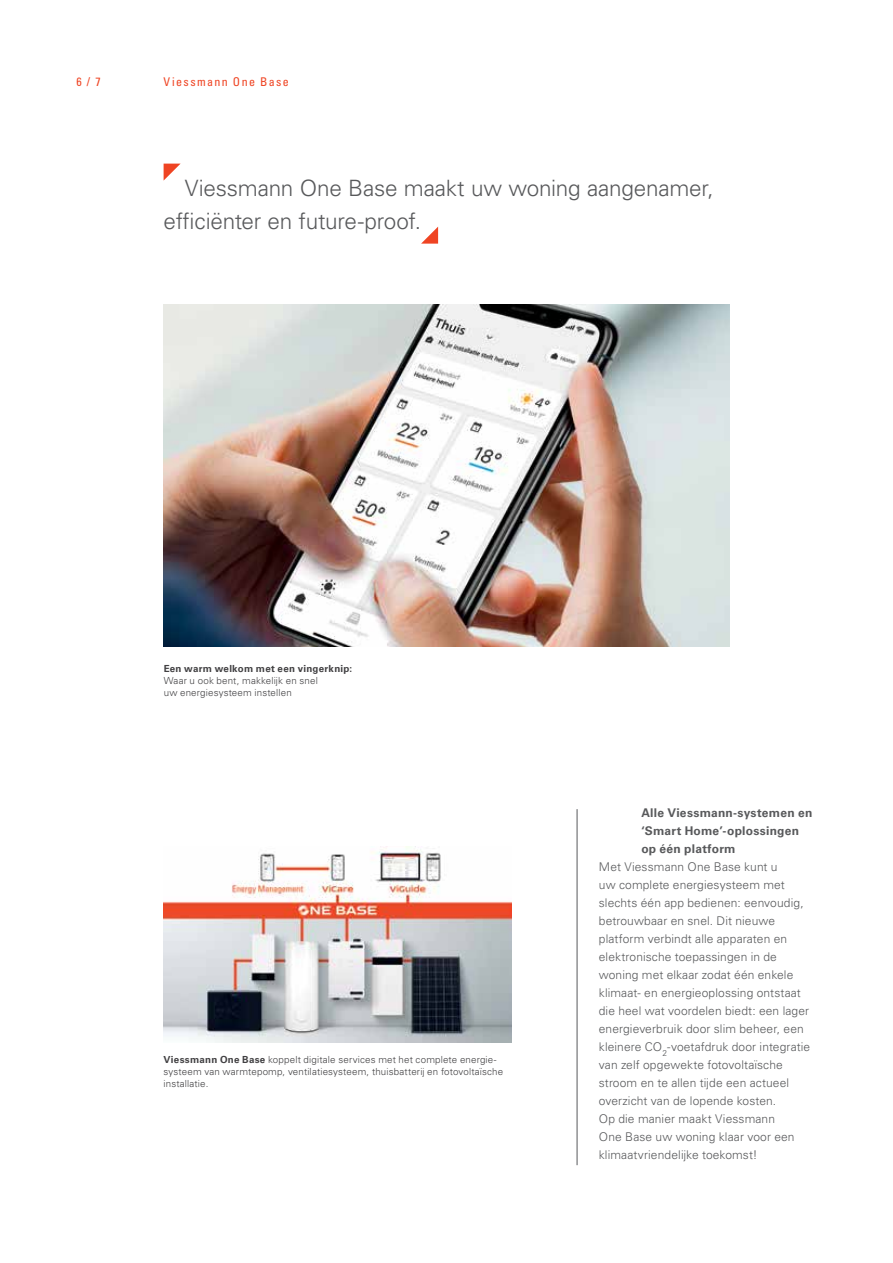
<style>
.page{position:relative;width:893px;height:1263px;background:#fff}
.page>*{position:absolute;margin:0;border:0;box-sizing:border-box;transform-origin:0 0}
.t1{font:300 22.5px/33px "Univers LTCYR 45";letter-spacing:-.01em;color:#58595b}
.t2{font:300 12px/18px "Univers LTCYR 45";letter-spacing:.01em;color:#58595b}
.t3{font:700 12px/18px "Univers LTCYR 65";letter-spacing:.02em;color:#58595b}
.t4{font:condensed 12px "Univers LTCYR 57";letter-spacing:.12em;color:#ef4423}
.t5{font:300 9.75px/12px "Univers LTCYR 45";letter-spacing:.015em;color:#414042}
.t6{font:700 9.75px "Univers LTCYR 65";letter-spacing:.025em;color:#414042}
.s1{font-family:"Univers LTCYR 65";font-weight:700}
</style>
<div class="page">
<img style="left:164px;top:304px;width:565px;height:342px">
<svg style="left:164px;top:164px;width:16px;height:16px"></svg>
<svg style="left:421px;top:227px;width:17px;height:17px"></svg>
<hr style="left:577px;top:809px;width:1px;height:356px;background:#58595b">
<img style="left:164px;top:847px;width:348px;height:196px">
<p class="t4" style="left:77px;top:74px;width:26px">6 / 7</p>
<p class="t4" style="left:164px;top:74px;width:127px">Viessmann One Base</p>
<h1 class="t1" style="left:164px;top:171px;width:552px;text-indent:21px">Viessmann One Base maakt uw woning aangenamer, efficiënter en future-proof.</h1>
<p class="t6" style="left:164px;top:661px;width:190px">Een warm welkom met een vingerknip:</p>
<p class="t5" style="left:164px;top:674px;width:156px">Waar u ook bent, makkelijk en snel uw energiesysteem instellen</p>
<p class="t5" style="left:164px;top:1054px;width:341px"><span class="s1">Viessmann One Base</span> koppelt digitale services met het complete energie&shy;systeem van warmtepomp, ventilatiesysteem, thuisbatterij en fotovoltaïsche installatie.</p>
<p class="t3" style="left:641px;top:803px;width:173px">Alle Viessmann-systemen en ‘Smart Home’-oplossingen op één platform</p>
<p class="t2" style="left:599px;top:858px;width:213px">Met Viessmann One Base kunt u<br>uw complete energiesysteem met slechts één app bedienen: eenvoudig, betrouwbaar en snel. Dit nieuwe platform verbindt alle apparaten en elektronische toepassingen in de woning met elkaar zodat één enkele klimaat- en energieoplossing ontstaat die heel wat voordelen biedt: een lager energieverbruik door slim beheer, een kleinere CO<sub>2</sub>-voetafdruk door integratie van zelf opgewekte fotovoltaïsche stroom en te allen tijde een actueel overzicht van de lopende kosten.<br>Op die manier maakt Viessmann<br>One Base uw woning klaar voor een klimaatvriendelijke toekomst!</p>
</div>
